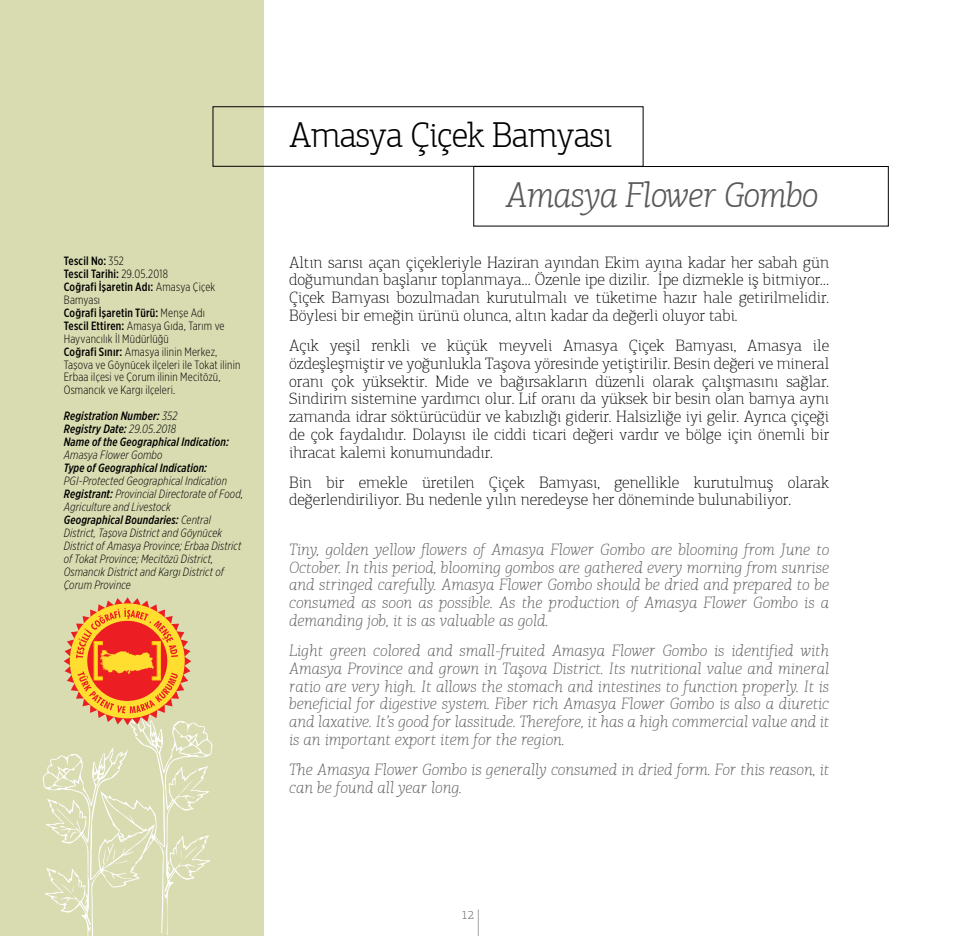
<style>
.page{position:relative;width:978px;height:936px;background:#fff}
.page>*{position:absolute;margin:0;border:0;box-sizing:border-box;transform-origin:0 0}
.t1{font:300 36px "PF Agora Slab Pro";letter-spacing:-.025em;color:#000}
.t2{font:italic 300 36px "PF Agora Slab Pro";letter-spacing:-.025em;color:#58595b}
.t3{font:100 16.5px/17.9px "PF Agora Slab Pro";color:#000;text-align:justify}
.t4{font:italic 100 16.5px/17.9px "PF Agora Slab Pro";color:#58595b;text-align:justify}
.t5{font:italic 300 12px/12.9px "Gotham X Narrow";letter-spacing:.01em;color:#000}
.t6{font:300 12px/12.9px "Gotham X Narrow";letter-spacing:.015em;color:#000}
.t7{font:italic 500 12px/12.9px "Gotham X Narrow";letter-spacing:.015em;color:#000}
.t8{font:300 12px "PF Agora Slab Pro";color:#6d6e71}
.s1{font-weight:500}
.s2{font-weight:300}
</style>
<div class="page">
<svg style="left:478px;top:909px;width:1px;height:26px"></svg>
<div style="left:0;top:0;width:264px;height:935px;background:#d9dcb1"></div>
<div style="left:213px;top:106px;width:430px;height:61px;border:1px solid #000"></div>
<div style="left:473px;top:166px;width:416px;height:60px;border:1px solid #000"></div>
<svg style="left:42px;top:597px;width:171px;height:338px"></svg>
<p class="t6" style="left:64px;top:254px;width:178px"><span class="s1">Tescil No:</span> 352<br><span class="s1">Tescil Tarihi:</span> 29.05.2018<br><span class="s1">Coğrafi İşaretin Adı:</span> Amasya Çiçek<br>Bamyası<br><span class="s1">Coğrafi İşaretin Türü:</span> Menşe Adı<br><span class="s1">Tescil Ettiren:</span> Amasya Gıda, Tarım ve<br>Hayvancılık İl Müdürlüğü<br><span class="s1">Coğrafi Sınır:</span> Amasya ilinin Merkez,<br>Taşova ve Göynücek ilçeleri ile Tokat ilinin<br>Erbaa ilçesi ve Çorum ilinin Mecitözü,<br>Osmancık ve Kargı ilçeleri.</p>
<p class="t7" style="left:64px;top:409px;width:167px">Registration Number: <span class="s2">352<br></span>Registry Date: <span class="s2">29.05.2018<br></span>Name of the Geographical Indication:</p>
<p class="t5" style="left:64px;top:448px;width:100px">Amasya Flower Gombo</p>
<p class="t7" style="left:64px;top:461px;width:145px">Type of Geographical Indication:</p>
<p class="t5" style="left:64px;top:474px;width:181px">PGI-Protected Geographical Indication <span class="s1">Registrant:</span> Provincial Directorate of Food, Agriculture and Livestock<br><span class="s1">Geographical Boundaries:</span> Central District, Taşova District and Göynücek District of Amasya Province; Erbaa District of Tokat Province; Mecitözü District, Osmancık District and Kargı District of Çorum Province</p>
<h1 class="t1" style="left:289px;top:113px;width:325px">Amasya Çiçek Bamyası</h1>
<h1 class="t2" style="left:506px;top:174px;width:314px">Amasya Flower Gombo</h1>
<p class="t3" style="left:289px;top:253px;width:542px">Altın sarısı açan çiçekleriyle Haziran ayından Ekim ayına kadar her sabah gün doğumundan başlanır toplanmaya… Özenle ipe dizilir. İpe dizmekle iş bitmiyor… Çiçek Bamyası bozulmadan kurutulmalı ve tüketime hazır hale getirilmelidir.<br>Böylesi bir emeğin ürünü olunca, altın kadar da değerli oluyor tabi.</p>
<p class="t3" style="left:289px;top:336px;width:542px">Açık yeşil renkli ve küçük meyveli Amasya Çiçek Bamyası, Amasya ile özdeşleşmiştir ve yoğunlukla Taşova yöresinde yetiştirilir. Besin değeri ve mineral oranı çok yüksektir. Mide ve bağırsakların düzenli olarak çalışmasını sağlar.<br>Sindirim sistemine yardımcı olur. Lif oranı da yüksek bir besin olan bamya aynı zamanda idrar söktürücüdür ve kabızlığı giderir. Halsizliğe iyi gelir. Ayrıca çiçeği de çok faydalıdır. Dolayısı ile ciddi ticari değeri vardır ve bölge için önemli bir ihracat kalemi konumundadır.</p>
<p class="t3" style="left:289px;top:473px;width:542px">Bin bir emekle üretilen Çiçek Bamyası, genellikle kurutulmuş olarak değerlendiriliyor. Bu nedenle yılın neredeyse her döneminde bulunabiliyor.</p>
<p class="t4" style="left:289px;top:540px;width:542px">Tiny, golden yellow flowers of Amasya Flower Gombo are blooming from June to October. In this period, blooming gombos are gathered every morning from sunrise and stringed carefully. Amasya Flower Gombo should be dried and prepared to be consumed as soon as possible. As the production of Amasya Flower Gombo is a demanding job, it is as valuable as gold.</p>
<p class="t4" style="left:289px;top:641px;width:542px">Light green colored and small-fruited Amasya Flower Gombo is identified with Amasya Province and grown in Taşova District. Its nutritional value and mineral ratio are very high. It allows the stomach and intestines to function properly. It is beneficial for digestive system. Fiber rich Amasya Flower Gombo is also a diuretic and laxative. It’s good for lassitude. Therefore, it has a high commercial value and it is an important export item for the region.</p>
<p class="t4" style="left:289px;top:760px;width:542px">The Amasya Flower Gombo is generally consumed in dried form. For this reason, it can be found all year long.</p>
<p class="t8" style="left:461px;top:908px;width:14px">12</p>
</div>
